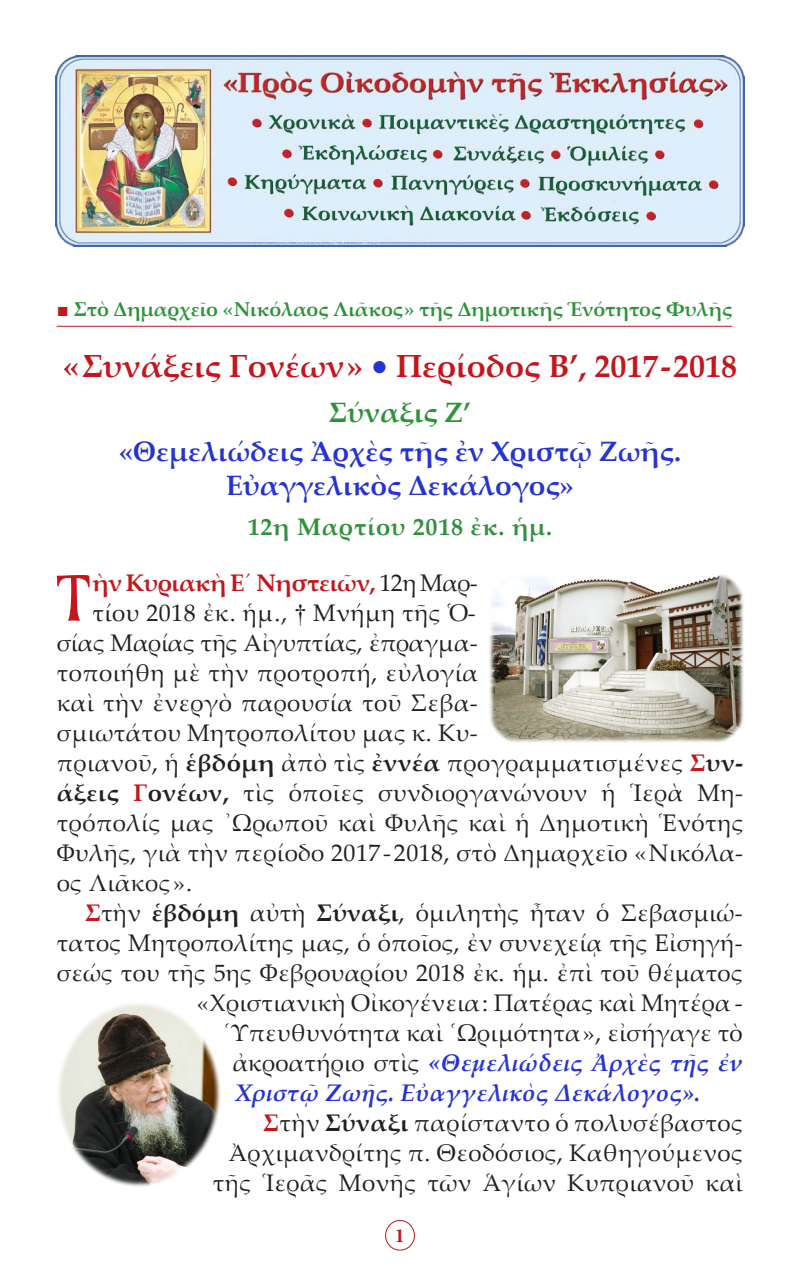
<style>
.page{position:relative;width:800px;height:1270px;background:#fff}
.page>*{position:absolute;margin:0;border:0;box-sizing:border-box;transform-origin:0 0}
.t1{font:69px "Icon Script Pro Test 1";color:#c4161c}
.t2{font:700 32px "Palatino Linotype";color:#c4161c}
.t3{font:700 28px "Palatino Linotype";color:#2534d0}
.t4{font:700 28px "Palatino Linotype";color:#31923c}
.t5{font:24px/30px "Palatino Linotype";letter-spacing:.02em;color:#231f20;text-align:justify}
.t6{font:italic 700 24px "Palatino Linotype";letter-spacing:.01em;color:#2534d0}
.t7{font:700 24px "Palatino Linotype";letter-spacing:-.02em;color:#c4161c}
.t8{font:700 24px "Palatino Linotype";letter-spacing:.03em;color:#31923c}
.t9{font:700 20px "Palatino Linotype";letter-spacing:-.01em;color:#31923c}
.t10{font:700 20px "Minion Pro";color:#c4161c}
.s1{font-family:"Times New Roman";font-weight:400;color:#c4161c}
.s2{font-weight:400;font-size:28px;color:#2534d0}
.s3{font-weight:400;color:#231f20}
.s4{font-family:"CTOS New Times Roman Test 1"}
.s5{font-weight:700}
.s6{font-weight:700;color:#c4161c}
.s7{font-weight:400;font-style:normal;color:#231f20}
</style>
<div class="page">
<div style="left:385px;top:1220px;width:30px;height:30px;border:1px solid #c4161c;border-radius:50%"></div>
<hr style="left:57px;top:326px;width:675px;height:1px;background:#c4161c">
<img style="left:56px;top:56px;width:688px;height:191px">
<img style="left:489px;top:574px;width:254px;height:169px">
<img style="left:58px;top:1003px;width:163px;height:183px">
<p class="t9" style="left:57px;top:295px;width:677px"><span class="s1">■</span> Στὸ Δημαρχεῖο «Νικόλαος Λιᾶκος» τῆς Δημοτικῆς Ἑνότητος Φυλῆς</p>
<p class="t2" style="left:63px;top:344px;width:676px">«Συνάξεις Γονέων» <span class="s2">●</span> Περίοδος Β’, 2017-2018</p>
<p class="t4" style="left:329px;top:393px;width:144px">Σύναξις Ζ’</p>
<p class="t3" style="left:119px;top:432px;width:564px">«Θεμελιώδεις Ἀρχὲς τῆς ἐν Χριστῷ Ζωῆς.</p>
<p class="t3" style="left:226px;top:466px;width:349px">Εὐαγγελικὸς Δεκάλογος»</p>
<p class="t8" style="left:248px;top:510px;width:306px">12η Μαρτίου 2018 ἐκ. ἡμ.</p>
<p class="t1" style="left:56px;top:552px;width:40px">Τ</p>
<p class="t7" style="left:92px;top:566px;width:387px">ὴν Κυριακὴ Ε´ Νηστειῶν, <span class="s3">12η Μαρ-</span></p>
<p class="t5" style="left:92px;top:597px;width:385px">τίου 2018 ἐκ. ἡμ., <span class="s4">†</span> Μνήμη τῆς Ὁ-</p>
<p class="t5" style="left:57px;top:627px;width:423px">σίας Μαρίας τῆς Αἰγυπτίας, ἐπραγμα&shy;τοποιήθη μὲ τὴν προτροπή, εὐλογία καὶ τὴν ἐνεργὸ παρουσία τοῦ Σεβα&shy;σμιωτάτου Μητροπολίτου μας κ. Κυ-</p>
<p class="t5" style="left:57px;top:747px;width:688px">πριανοῦ, ἡ <span class="s5">ἑβδόμη</span> ἀπὸ τὶς <span class="s5">ἐννέα</span> προγραμματισμένες <span class="s6">Σ</span><span class="s5">υν&shy;άξεις</span> <span class="s6">Γ</span><span class="s5">ονέων,</span> τὶς ὁποῖες συνδιοργανώνουν ἡ Ἱερὰ Μη&shy;τρόπολίς μας ᾿Ωρωποῦ καὶ Φυλῆς καὶ ἡ Δημοτικὴ Ἑνότης Φυλῆς, γιὰ τὴν περίοδο 2017-2018, στὸ Δημαρχεῖο «Νικόλα&shy;ος Λιᾶκος».</p>
<p class="t5" style="left:85px;top:897px;width:659px"><span class="s6">Σ</span>τὴν <span class="s5">ἑβδόμη</span> αὐτὴ <span class="s5">Σύναξι</span>, ὁμιλητὴς ἦταν ὁ Σεβασμιώ-</p>
<p class="t5" style="left:57px;top:927px;width:687px">τατος Μητροπολίτης μας, ὁ ὁποῖος, ἐν συνεχείᾳ τῆς Εἰσηγή-</p>
<p class="t5" style="left:57px;top:957px;width:687px">σεώς του τῆς 5ης Φεβρουαρίου 2018 ἐκ. ἡμ. ἐπὶ τοῦ θέματος</p>
<p class="t5" style="left:197px;top:987px;width:548px">«Χριστιανικὴ Οἰκογένεια: Πατέρας καὶ Μητέρα -</p>
<p class="t5" style="left:223px;top:1017px;width:521px">῾Υπευθυνότητα καὶ ῾Ωριμότητα», εἰσήγαγε τὸ</p>
<p class="t6" style="left:233px;top:1046px;width:511px"><span class="s7">ἀκροατήριο στὶς</span> «Θεμελιώδεις Ἀρχὲς τῆς ἐν</p>
<p class="t6" style="left:235px;top:1076px;width:467px">Χριστῷ Ζωῆς. Εὐαγγελικὸς Δεκάλογος».</p>
<p class="t5" style="left:213px;top:1107px;width:532px;text-align:right"><span class="s6">Σ</span>τὴν <span class="s5">Σύναξι</span> παρίσταντο ὁ πολυσέβαστος<br>Ἀρχιμανδρίτης π. Θεοδόσιος, Καθηγούμενος τῆς Ἱερᾶς Μονῆς τῶν Ἁγίων Κυπριανοῦ καὶ</p>
<p class="t10" style="left:395px;top:1221px;width:11px">1</p>
</div>
